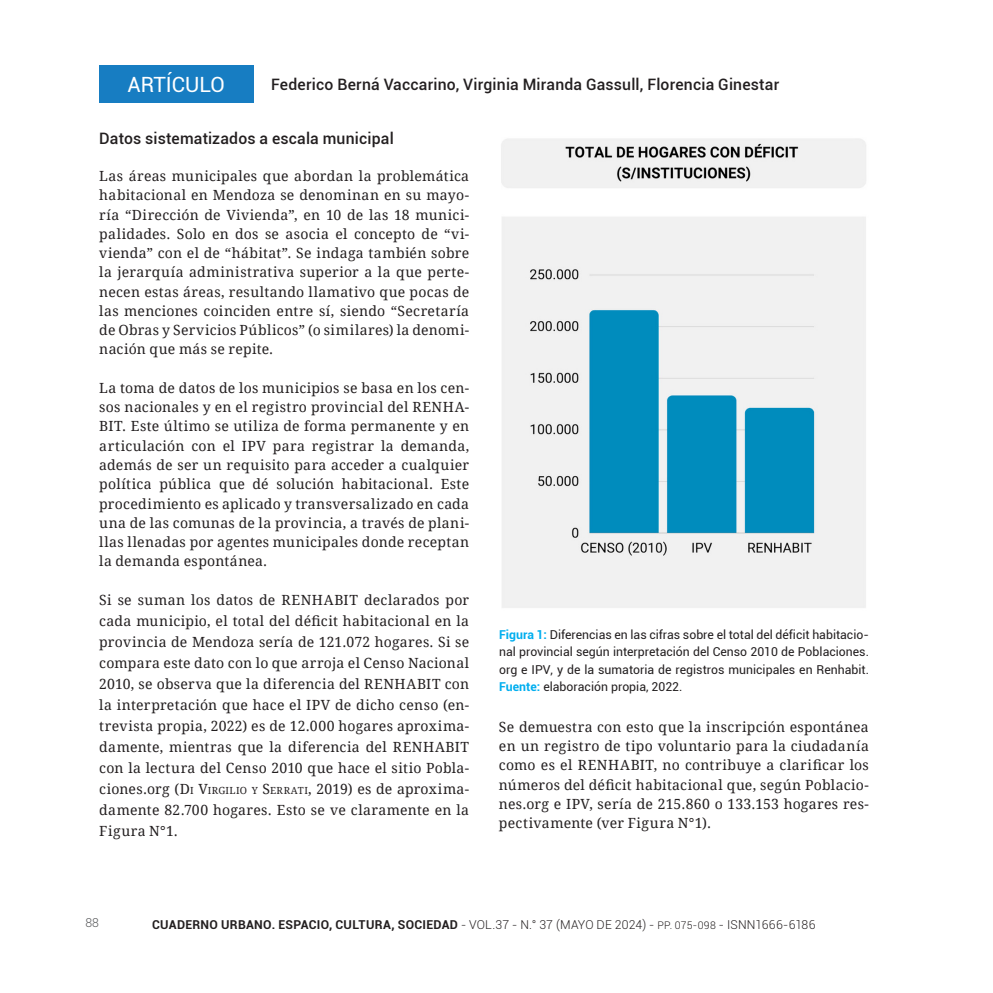
<style>
.page{position:relative;width:993px;height:993px;background:#fff}
.page>*{position:absolute;margin:0;border:0;box-sizing:border-box;transform-origin:0 0}
.t1{font:21px "Roboto";color:#fff}
.TEXTO_PRINCIPAL{font:500 15.75px "Roboto";letter-spacing:.01em;color:#231f20}
.TEXTO_PRINCIPAL-2{font:14px/19.2px "Droid Serif";letter-spacing:.02em;color:#231f20;text-align:justify}
.EPÍGRAFE{font:12.25px/17.5px "Roboto";color:#231f20;text-align:justify}
.PIE_DE_PÁGINA{font:300 12.25px "Roboto";letter-spacing:.01em;color:#231f20}
.NOTA_REF{font:300 12.25px "Roboto";color:#57585a}
.s1{font-size:9.8px}
.s2{font-style:inherit}
.s3{font-weight:700;color:#00aeef}
.s4{font-weight:700}
.s5{font-size:10.5px}
</style>
<div class="page">
<div style="left:99px;top:64px;width:154px;height:38px;background:#177dc2"></div>
<img style="left:501px;top:138px;width:365px;height:470px">
<p class="t1" style="left:127px;top:70px;width:99px">ARTÍCULO</p>
<p class="TEXTO_PRINCIPAL" style="left:271px;top:74px;width:509px">Federico Berná Vaccarino, Virginia Miranda Gassull, Florencia Ginestar</p>
<p class="TEXTO_PRINCIPAL" style="left:99px;top:127px;width:296px">Datos sistematizados a escala municipal</p>
<p class="TEXTO_PRINCIPAL-2" style="left:99px;top:166px;width:371px">Las áreas municipales que abordan la problemática habitacional en Mendoza se denominan en su mayo&shy;ría “Dirección de Vivienda”, en 10 de las 18 munici&shy;palidades. Solo en dos se asocia el concepto de “vi&shy;vienda” con el de “hábitat”. Se indaga también sobre la jerarquía administrativa superior a la que perte&shy;necen estas áreas, resultando llamativo que pocas de las menciones coinciden entre sí, siendo “Secretaría de Obras y Servicios Públicos” (o similares) la denomi&shy;nación que más se repite.</p>
<p class="TEXTO_PRINCIPAL-2" style="left:99px;top:378px;width:371px">La toma de datos de los municipios se basa en los cen&shy;sos nacionales y en el registro provincial del RENHA-BIT. Este último se utiliza de forma permanente y en articulación con el IPV para registrar la demanda, además de ser un requisito para acceder a cualquier política pública que dé solución habitacional. Este procedimiento es aplicado y transversalizado en cada una de las comunas de la provincia, a través de plani&shy;llas llenadas por agentes municipales donde receptan la demanda espontánea.</p>
<p class="TEXTO_PRINCIPAL-2" style="left:99px;top:588px;width:371px;line-height:21px">Si se suman los datos de RENHABIT declarados por cada municipio, el total del déficit habitacional en la provincia de Mendoza sería de 121.072 hogares. Si se compara este dato con lo que arroja el Censo Nacional 2010, se observa que la diferencia del RENHABIT con la interpretación que hace el IPV de dicho censo (en&shy;trevista propia, 2022) es de 12.000 hogares aproxima&shy;damente, mientras que la diferencia del RENHABIT con la lectura del Censo 2010 que hace el sitio Pobla&shy;ciones.org (D<span class="s1">I</span> <span class="s2">V</span><span class="s1">IRGILIO Y</span> <span class="s2">S</span><span class="s1">ERRATI</span><span class="s2">, 2019</span>) es de aproxima&shy;damente 82.700 hogares. Esto se ve claramente en la Figura N°1.</p>
<p class="EPÍGRAFE" style="left:499px;top:624px;width:371px"><span class="s3">Figura 1:</span> Diferencias en las cifras sobre el total del déficit habitacio&shy;nal provincial según interpretación del Censo 2010 de Poblaciones. org e IPV, y de la sumatoria de registros municipales en Renhabit.<br><span class="s3">Fuente:</span> elaboración propia, 2022.</p>
<p class="TEXTO_PRINCIPAL-2" style="left:499px;top:716px;width:371px">Se demuestra con esto que la inscripción espontánea en un registro de tipo voluntario para la ciudadanía como es el RENHABIT, no contribuye a clarificar los números del déficit habitacional que, según Poblacio&shy;nes.org e IPV, sería de 215.860 o 133.153 hogares res&shy;pectivamente (ver Figura N°1).</p>
<p class="NOTA_REF" style="left:85px;top:913px;width:15px">88</p>
<p class="PIE_DE_PÁGINA" style="left:152px;top:916px;width:664px"><span class="s4">CUADERNO URBANO. ESPACIO, CULTURA, SOCIEDAD</span> - VOL.37 - N.° 37 (MAYO DE 2024) - <span class="s5">PP. 075-098</span> - ISNN1666-6186</p>
</div>
